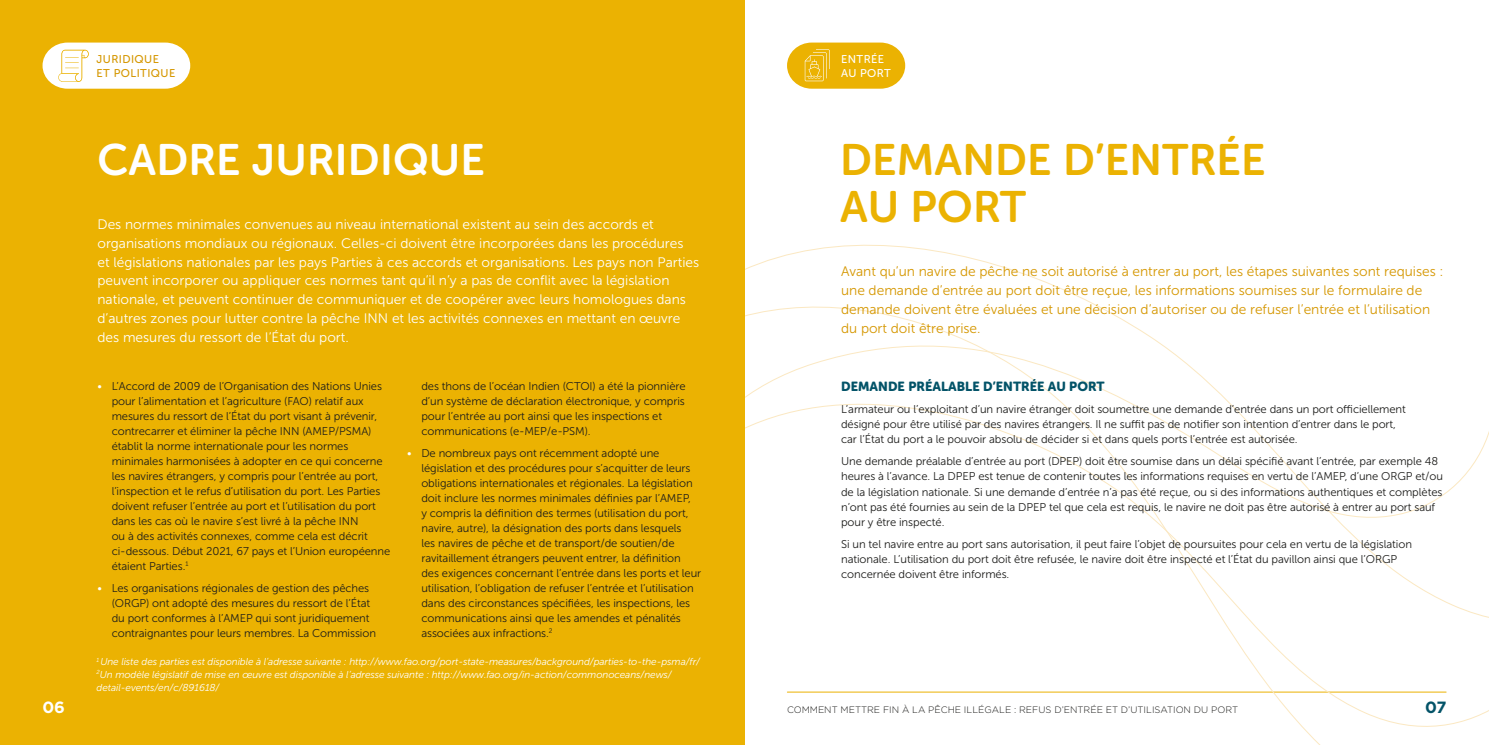
<style>
.page{position:relative;width:1489px;height:745px;background:#fff}
.page>*{position:absolute;margin:0;border:0;box-sizing:border-box;transform-origin:0 0}
.t1{font:43.75px/47.5px "Museo Sans Rounded 700";letter-spacing:.005em;color:#ebb202}
.t2{font:43.75px "Museo Sans Rounded 700";letter-spacing:.005em;color:#fff}
.t3{font:700 16.25px "Gotham";color:#035368}
.t4{font:700 16.25px "Gotham";color:#fff}
.t5{font:13.75px/18.8px "Museo Sans 300";color:#fff}
.t6{font:13.75px/18.8px "Museo Sans 300";color:#d59700}
.t7{font:13.12px "Museo Sans Rounded 900";letter-spacing:.005em;color:#035368}
.t8{font:11.25px/15px "Museo Sans 300";letter-spacing:-.01em;color:#1d1d1b}
.t9{font:11.25px/13.5px "Museo Sans Rounded 500";letter-spacing:.04em;color:#d59700}
.t10{font:11.25px/13.5px "Museo Sans Rounded 500";letter-spacing:.04em;color:#fff}
.t11{font:italic 10px/12.5px "Museo Sans 300";letter-spacing:-.01em;color:#fff}
.t12{font:300 9.38px "Gotham";color:#1d1d1b}
.s1{color:#fff}
</style>
<div class="page">
<svg style="left:744px;top:181px;width:744px;height:563px"></svg>
<div style="left:1337px;top:161px;width:151px;height:238px;background:#fff"></div>
<div style="left:0;top:0;width:744px;height:744px;background:#ebb202"></div>
<svg style="left:43px;top:43px;width:147px;height:46px;background:#fdf7e7"></svg>
<svg style="left:787px;top:43px;width:118px;height:46px;background:#edbb20"></svg>
<h2 class="t4" style="left:43px;top:696px;width:24px">06</h2>
<p class="t9" style="left:97px;top:53px;width:80px">JURIDIQUE<br>ET POLITIQUE</p>
<p class="t10" style="left:841px;top:53px;width:51px">ENTRÉE<br>AU PORT</p>
<h1 class="t2" style="left:97px;top:135px;width:389px">CADRE JURIDIQUE</h1>
<p class="t5" style="left:97px;top:215px;width:603px">Des normes minimales convenues au niveau international existent au sein des accords et organisations mondiaux ou régionaux. Celles-ci doivent être incorporées dans les procédures<br>et législations nationales par les pays Parties à ces accords et organisations. Les pays non Parties peuvent incorporer ou appliquer ces normes tant qu’il n’y a pas de conflit avec la législation nationale, et peuvent continuer de communiquer et de coopérer avec leurs homologues dans d’autres zones pour lutter contre la pêche INN et les activités connexes en mettant en œuvre des mesures du ressort de l’État du port.</p>
<p class="t8" style="left:112px;top:378px;width:280px;text-indent:-14px"><span class="s1">•</span> L’Accord de 2009 de l’Organisation des Nations Unies pour l’alimentation et l’agriculture (FAO) relatif aux mesures du ressort de l’État du port visant à prévenir, contrecarrer et éliminer la pêche INN (AMEP/PSMA) établit la norme internationale pour les normes minimales harmonisées à adopter en ce qui concerne les navires étrangers, y compris pour l’entrée au port, l’inspection et le refus d’utilisation du port. Les Parties doivent refuser l’entrée au port et l’utilisation du port dans les cas où le navire s’est livré à la pêche INN<br>ou à des activités connexes, comme cela est décrit ci-dessous. Début 2021, 67 pays et l’Union européenne étaient Parties.<sup>1</sup></p>
<p class="t8" style="left:112px;top:580px;width:266px;text-indent:-14px"><span class="s1">•</span> Les organisations régionales de gestion des pêches (ORGP) ont adopté des mesures du ressort de l’État du port conformes à l’AMEP qui sont juridiquement contraignantes pour leurs membres. La Commission</p>
<p class="t8" style="left:421px;top:378px;width:266px">des thons de l’océan Indien (CTOI) a été la pionnière d’un système de déclaration électronique, y compris pour l’entrée au port ainsi que les inspections et communications (e-MEP/e-PSM).</p>
<p class="t8" style="left:421px;top:445px;width:281px;text-indent:-14px"><span class="s1">•</span> De nombreux pays ont récemment adopté une législation et des procédures pour s’acquitter de leurs obligations internationales et régionales. La législation doit inclure les normes minimales définies par l’AMEP,<br>y compris la définition des termes (utilisation du port, navire, autre), la désignation des ports dans lesquels<br>les navires de pêche et de transport/de soutien/de ravitaillement étrangers peuvent entrer, la définition des exigences concernant l’entrée dans les ports et leur utilisation, l’obligation de refuser l’entrée et l’utilisation dans des circonstances spécifiées, les inspections, les communications ainsi que les amendes et pénalités associées aux infractions.<sup>2</sup></p>
<p class="t11" style="left:97px;top:655px;width:605px"><sup>1</sup> Une liste des parties est disponible à l’adresse suivante : http://www.fao.org/port-state-measures/background/parties-to-the-psma/fr/<br><sup>2</sup>Un modèle législatif de mise en œuvre est disponible à l’adresse suivante : http://www.fao.org/in-action/commonoceans/news/</p>
<p class="t11" style="left:97px;top:681px;width:124px">detail-events/en/c/891618/</p>
<h1 class="t1" style="left:840px;top:136px;width:426px">DEMANDE D’ENTRÉE<br>AU PORT</h1>
<p class="t6" style="left:841px;top:262px;width:604px">Avant qu’un navire de pêche ne soit autorisé à entrer au port, les étapes suivantes sont requises : une demande d’entrée au port doit être reçue, les informations soumises sur le formulaire de demande doivent être évaluées et une décision d’autoriser ou de refuser l’entrée et l’utilisation du port doit être prise.</p>
<p class="t7" style="left:841px;top:379px;width:265px">DEMANDE PRÉALABLE D’ENTRÉE AU PORT</p>
<p class="t8" style="left:841px;top:402px;width:566px">L’armateur ou l’exploitant d’un navire étranger doit soumettre une demande d’entrée dans un port officiellement désigné pour être utilisé par des navires étrangers. Il ne suffit pas de notifier son intention d’entrer dans le port, car l’État du port a le pouvoir absolu de décider si et dans quels ports l’entrée est autorisée.</p>
<p class="t8" style="left:841px;top:454px;width:603px">Une demande préalable d’entrée au port (DPEP) doit être soumise dans un délai spécifié avant l’entrée, par exemple 48 heures à l’avance. La DPEP est tenue de contenir toutes les informations requises en vertu de l’AMEP, d’une ORGP et/ou de la législation nationale. Si une demande d’entrée n’a pas été reçue, ou si des informations authentiques et complètes n’ont pas été fournies au sein de la DPEP tel que cela est requis, le navire ne doit pas être autorisé à entrer au port sauf pour y être inspecté.</p>
<p class="t8" style="left:841px;top:536px;width:572px">Si un tel navire entre au port sans autorisation, il peut faire l’objet de poursuites pour cela en vertu de la législation nationale. L’utilisation du port doit être refusée, le navire doit être inspecté et l’État du pavillon ainsi que l’ORGP concernée doivent être informés.</p>
<p class="t12" style="left:787px;top:703px;width:452px">COMMENT METTRE FIN À LA PÊCHE ILLÉGALE : REFUS D’ENTRÉE ET D’UTILISATION DU PORT</p>
<h2 class="t3" style="left:1424px;top:696px;width:23px">07</h2>
</div>
